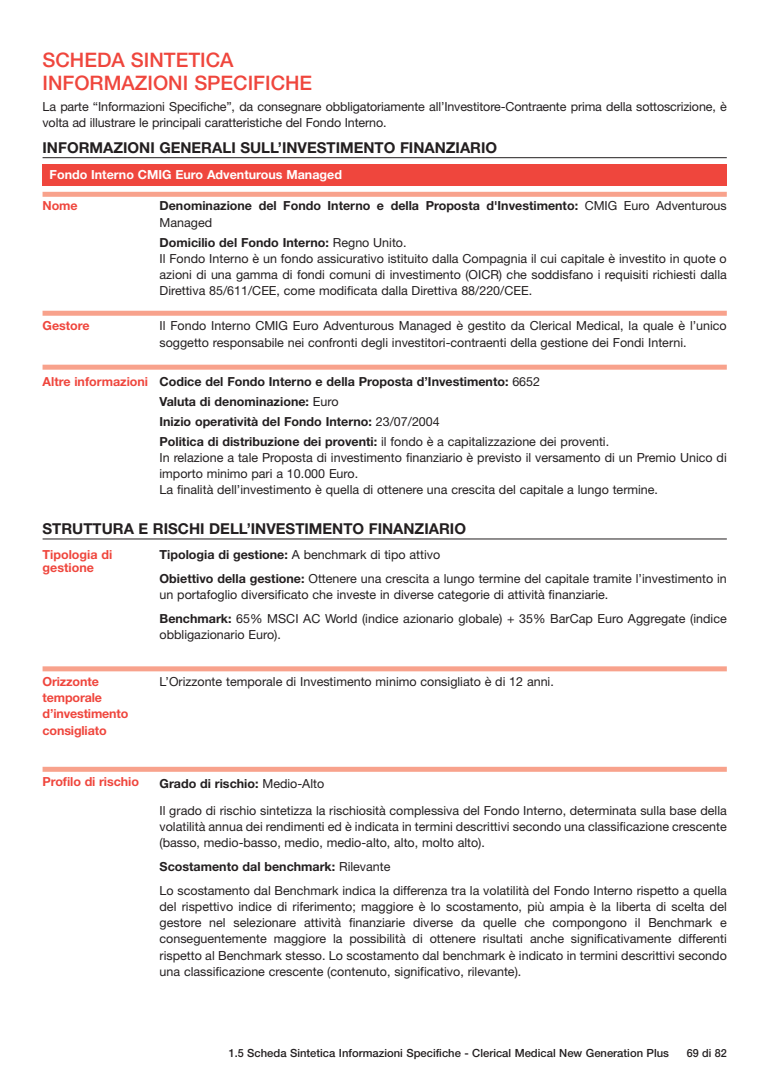
<style>
.page{position:relative;width:780px;height:1081px;background:#fff}
.page>*{position:absolute;margin:0;border:0;box-sizing:border-box;transform-origin:0 0}
.t1{font:500 20px/22.5px "Helvetica Neue LT";color:#ef463d}
.t2{font:700 15px "Helvetica Neue LT";color:#231f20}
.t3{font:12.5px/16.2px "Helvetica Neue LT";color:#231f20}
.t4{font:700 12.5px/20px "Helvetica Neue LT";color:#231f20}
.t5{font:700 12.5px/16.2px "Helvetica Neue LT";letter-spacing:-.005em;color:#ef463d}
.t6{font:700 12.5px "Helvetica Neue LT";color:#fff}
.t7{font:500 11.25px "Helvetica Neue LT";color:#231f20;scale:.96 1}
.s1{font-weight:400}
.s2{font-weight:700}
</style>
<div class="page">
<div style="left:43px;top:365px;width:683px;height:5px;background:#f8a28c"></div>
<div style="left:43px;top:192px;width:683px;height:5px;background:#f8a28c"></div>
<div style="left:43px;top:311px;width:683px;height:5px;background:#f8a28c"></div>
<hr style="left:43px;top:539px;width:683px;height:1px;background:#231f20">
<div style="left:43px;top:666px;width:683px;height:5px;background:#f8a28c"></div>
<div style="left:43px;top:767px;width:683px;height:5px;background:#f8a28c"></div>
<div style="left:43px;top:165px;width:683px;height:21px;background:#ef463d"></div>
<hr style="left:43px;top:157px;width:683px;height:1px;background:#231f20">
<h1 class="t1" style="left:43px;top:51px;width:271px">SCHEDA SINTETICA<br>INFORMAZIONI SPECIFICHE</h1>
<p class="t3" style="left:43px;top:99px;width:685px">La parte “Informazioni Specifiche”, da consegnare obbligatoriamente all’Investitore-Contraente prima della sottoscrizione, è volta ad illustrare le principali caratteristiche del Fondo Interno.</p>
<p class="t2" style="left:43px;top:142px;width:456px">INFORMAZIONI GENERALI SULL’INVESTIMENTO FINANZIARIO</p>
<p class="t6" style="left:50px;top:170px;width:294px">Fondo Interno CMIG Euro Adventurous Managed</p>
<p class="t5" style="left:43px;top:199px;width:37px">Nome</p>
<p class="t4" style="left:159px;top:199px;width:568px;line-height:16.2px">Denominazione del Fondo Interno e della Proposta d'Investimento: <span class="s1">CMIG Euro Adventurous<br>Managed</span></p>
<p class="t3" style="left:159px;top:235px;width:568px"><span class="s2">Domicilio del Fondo Interno:</span> Regno Unito.<br>Il Fondo Interno è un fondo assicurativo istituito dalla Compagnia il cui capitale è investito in quote o azioni di una gamma di fondi comuni di investimento (OICR) che soddisfano i requisiti richiesti dalla Direttiva 85/611/CEE, come modificata dalla Direttiva 88/220/CEE.</p>
<p class="t3" style="left:159px;top:319px;width:568px">Il Fondo Interno CMIG Euro Adventurous Managed è gestito da Clerical Medical, la quale è l’unico soggetto responsabile nei confronti degli investitori-contraenti della gestione dei Fondi Interni.</p>
<p class="t5" style="left:43px;top:319px;width:49px">Gestore</p>
<p class="t5" style="left:43px;top:374px;width:107px">Altre informazioni</p>
<p class="t4" style="left:159px;top:372px;width:451px">Codice del Fondo Interno e della Proposta d’Investimento: <span class="s1">6652<br></span>Valuta di denominazione: <span class="s1">Euro<br></span>Inizio operatività del Fondo Interno: <span class="s1">23/07/2004<br></span>Politica di distribuzione dei proventi: <span class="s1">il fondo è a capitalizzazione dei proventi.</span></p>
<p class="t3" style="left:159px;top:450px;width:568px">In relazione a tale Proposta di investimento finanziario è previsto il versamento di un Premio Unico di importo minimo pari a 10.000 Euro.<br>La finalità dell’investimento è quella di ottenere una crescita del capitale a lungo termine.</p>
<p class="t2" style="left:43px;top:523px;width:425px">STRUTTURA E RISCHI DELL’INVESTIMENTO FINANZIARIO</p>
<p class="t5" style="left:43px;top:549px;width:71px;line-height:12.5px">Tipologia di gestione</p>
<p class="t3" style="left:159px;top:544px;width:568px;line-height:23.8px"><span class="s2">Tipologia di gestione:</span> A benchmark di tipo attivo<br><span class="s2">Obiettivo della gestione:</span> Ottenere una crescita a lungo termine del capitale tramite l’investimento in</p>
<p class="t3" style="left:159px;top:584px;width:568px;line-height:23.8px">un portafoglio diversificato che investe in diverse categorie di attività finanziarie.<br><span class="s2">Benchmark:</span> 65% MSCI AC World (indice azionario globale) + 35% BarCap Euro Aggregate (indice</p>
<p class="t3" style="left:159px;top:628px;width:123px">obbligazionario Euro).</p>
<p class="t5" style="left:43px;top:674px;width:58px">Orizzonte</p>
<p class="t3" style="left:159px;top:674px;width:396px">L’Orizzonte temporale di Investimento minimo consigliato è di 12 anni.</p>
<p class="t5" style="left:43px;top:691px;width:87px">temporale d’investimento consigliato</p>
<p class="t5" style="left:43px;top:774px;width:98px">Profilo di rischio</p>
<p class="t3" style="left:159px;top:772px;width:568px;line-height:26.2px"><span class="s2">Grado di rischio:</span> Medio-Alto<br>Il grado di rischio sintetizza la rischiosità complessiva del Fondo Interno, determinata sulla base della</p>
<p class="t3" style="left:159px;top:819px;width:568px">volatilità annua dei rendimenti ed è indicata in termini descrittivi secondo una classificazione crescente (basso, medio-basso, medio, medio-alto, alto, molto alto).</p>
<p class="t3" style="left:159px;top:856px;width:568px;line-height:23.8px"><span class="s2">Scostamento dal benchmark:</span> Rilevante<br>Lo scostamento dal Benchmark indica la differenza tra la volatilità del Fondo Interno rispetto a quella</p>
<p class="t3" style="left:159px;top:899px;width:568px;text-align:justify">del rispettivo indice di riferimento; maggiore è lo scostamento, più ampia è la liberta di scelta del gestore nel selezionare attività finanziarie diverse da quelle che compongono il Benchmark e conseguentemente maggiore la possibilità di ottenere risultati anche significativamente differenti rispetto al Benchmark stesso. Lo scostamento dal benchmark è indicato in termini descrittivi secondo una classificazione crescente (contenuto, significativo, rilevante).</p>
<p class="t7" style="left:229px;top:1049px;width:460px">1.5 Scheda Sintetica Informazioni Specifiche - Clerical Medical New Generation Plus</p>
<p class="t7" style="left:687px;top:1049px;width:43px">69 di 82</p>
</div>
